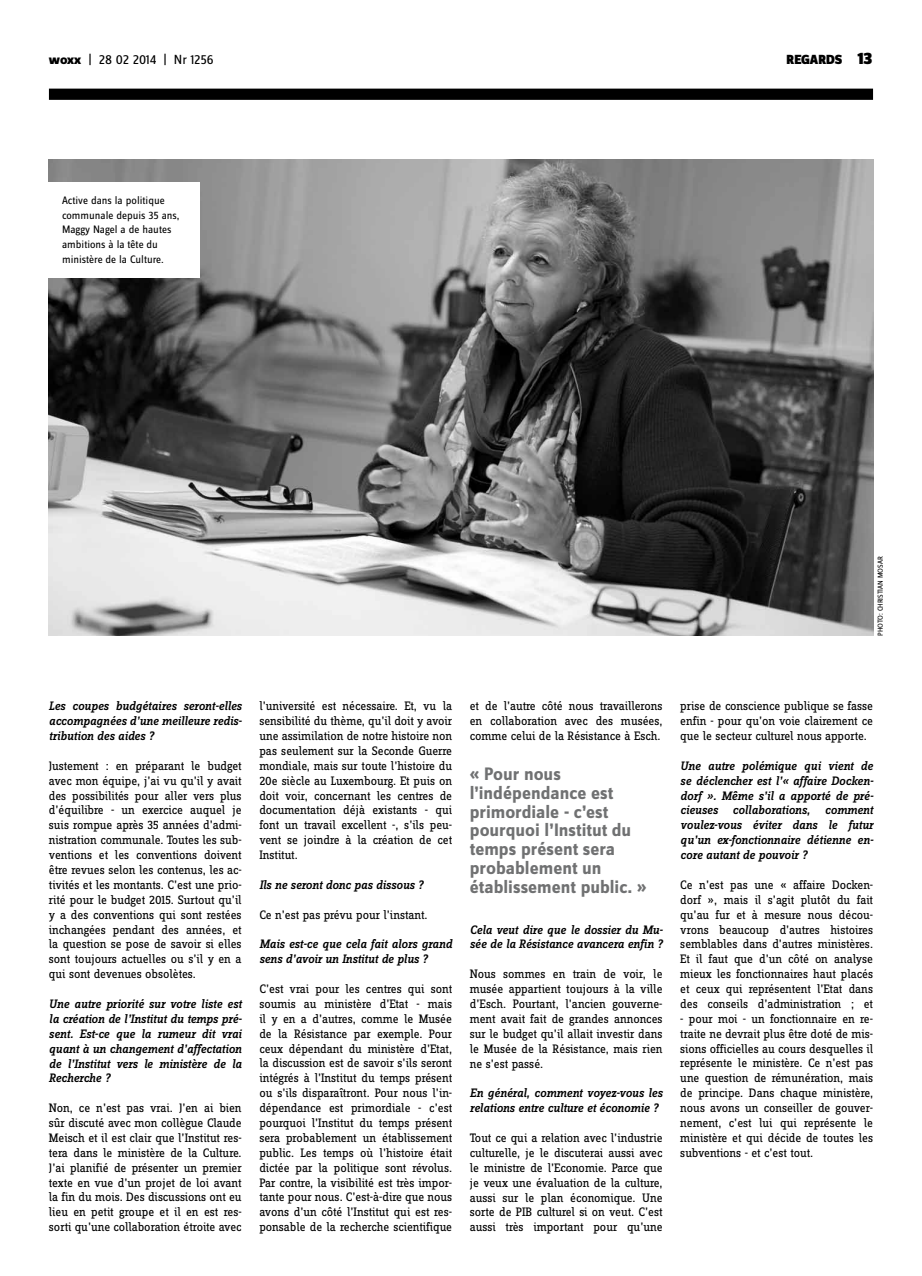
<style>
.page{position:relative;width:922px;height:1276px;background:#fff}
.page>*{position:absolute;margin:0;border:0;box-sizing:border-box;transform-origin:0 0}
.t1{font:700 18.75px/18.8px "Zine Sans Dis";color:#707172}
.t2{font:13.75px "Zine Sans Dis";letter-spacing:-.01em;color:#000}
.t3{font:900 13.75px "Zine Sans Dis";letter-spacing:-.01em;color:#000}
.t4{font:12.75px/14.9px "Zine Slab Dis";color:#000;text-align:justify}
.t5{font:italic 500 12.75px/14.9px "Zine Slab Dis";letter-spacing:-.005em;color:#000;text-align:justify}
.t6{font:11.25px/14.9px "Zine Sans Dis";color:#000}
.t7{font:7.5px "Zine Sans Dis";color:#000}
.s1{font-weight:800}
.s2{font-size:17.5px}
</style>
<div class="page">
<div style="left:49px;top:89px;width:823px;height:11px;background:#000"></div>
<img style="left:49px;top:159px;width:823px;height:477px">
<div style="left:48px;top:182px;width:152px;height:95px;background:#fff"></div>
<p class="t2" style="left:49px;top:53px;width:166px"><span class="s1">woxx</span> | 28 02 2014 | Nr 1256</p>
<p class="t3" style="left:786px;top:53px;width:87px">REGARDS <span class="s2">13</span></p>
<p class="t6" style="left:62px;top:193px;width:119px">Active dans la politique communale depuis 35 ans,<br>Maggy Nagel a de hautes ambitions à la tête du ministère de la Culture.</p>
<p class="t7" style="left:876px;top:636px;width:81px;rotate:-90deg">PHOTO: CHRISTIAN MOSAR</p>
<p class="t5" style="left:49px;top:699px;width:194px">Les coupes budgétaires seront-elles accompagnées d’une meilleure redis&shy;tribution des aides ?</p>
<p class="t4" style="left:49px;top:759px;width:194px">Justement : en préparant le budget avec mon équipe, j’ai vu qu’il y avait des possibilités pour aller vers plus d’équilibre - un exercice auquel je suis rompue après 35 années d’admi&shy;nistration communale. Toutes les sub&shy;ventions et les conventions doivent être revues selon les contenus, les ac&shy;tivités et les montants. C’est une prio&shy;rité pour le budget 2015. Surtout qu’il y a des conventions qui sont restées inchangées pendant des années, et la question se pose de savoir si elles sont toujours actuelles ou s’il y en a qui sont devenues obsolètes.</p>
<p class="t5" style="left:49px;top:996px;width:194px">Une autre priorité sur votre liste est la création de l’Institut du temps pré&shy;sent. Est-ce que la rumeur dit vrai quant à un changement d’affectation de l’Institut vers le ministère de la Recherche ?</p>
<p class="t4" style="left:49px;top:1101px;width:194px">Non, ce n’est pas vrai. J’en ai bien sûr discuté avec mon collègue Claude Meisch et il est clair que l’Institut res&shy;tera dans le ministère de la Culture.<br>J’ai planifié de présenter un premier texte en vue d’un projet de loi avant la fin du mois. Des discussions ont eu lieu en petit groupe et il en est res&shy;sorti qu’une collaboration étroite avec</p>
<p class="t4" style="left:259px;top:699px;width:194px">l’université est nécessaire. Et, vu la sensibilité du thème, qu’il doit y avoir une assimilation de notre histoire non pas seulement sur la Seconde Guerre mondiale, mais sur toute l’histoire du 20e siècle au Luxembourg. Et puis on doit voir, concernant les centres de documentation déjà existants - qui font un travail excellent -, s’ils peu&shy;vent se joindre à la création de cet Institut.</p>
<p class="t5" style="left:259px;top:877px;width:165px">Ils ne seront donc pas dissous ?</p>
<p class="t4" style="left:259px;top:907px;width:170px">Ce n’est pas prévu pour l’instant.</p>
<p class="t5" style="left:259px;top:937px;width:194px">Mais est-ce que cela fait alors grand sens d’avoir un Institut de plus ?</p>
<p class="t4" style="left:259px;top:982px;width:194px">C’est vrai pour les centres qui sont soumis au ministère d’Etat - mais il y en a d’autres, comme le Musée de la Résistance par exemple. Pour ceux dépendant du ministère d’Etat, la discussion est de savoir s’ils seront intégrés à l’Institut du temps présent ou s’ils disparaîtront. Pour nous l’in&shy;dépendance est primordiale - c’est pourquoi l’Institut du temps présent sera probablement un établissement public. Les temps où l’histoire était dictée par la politique sont révolus.<br>Par contre, la visibilité est très impor&shy;tante pour nous. C’est-à-dire que nous avons d’un côté l’Institut qui est res&shy;ponsable de la recherche scientifique</p>
<p class="t4" style="left:469px;top:699px;width:194px">et de l’autre côté nous travaillerons en collaboration avec des musées, comme celui de la Résistance à Esch.</p>
<h1 class="t1" style="left:469px;top:765px;width:178px">« Pour nous l’indépendance est primordiale - c’est pourquoi l’Institut du temps présent sera probablement un établissement public. »</h1>
<p class="t5" style="left:469px;top:922px;width:194px">Cela veut dire que le dossier du Mu&shy;sée de la Résistance avancera enfin ?</p>
<p class="t4" style="left:469px;top:967px;width:194px">Nous sommes en train de voir, le musée appartient toujours à la ville d’Esch. Pourtant, l’ancien gouverne&shy;ment avait fait de grandes annonces sur le budget qu’il allait investir dans le Musée de la Résistance, mais rien ne s’est passé.</p>
<p class="t5" style="left:469px;top:1085px;width:194px">En général, comment voyez-vous les relations entre culture et économie ?</p>
<p class="t4" style="left:469px;top:1131px;width:194px">Tout ce qui a relation avec l’industrie culturelle, je le discuterai aussi avec le ministre de l’Economie. Parce que je veux une évaluation de la culture, aussi sur le plan économique. Une sorte de PIB culturel si on veut. C’est aussi très important pour qu’une</p>
<p class="t4" style="left:680px;top:699px;width:194px">prise de conscience publique se fasse enfin - pour qu’on voie clairement ce que le secteur culturel nous apporte.</p>
<p class="t5" style="left:680px;top:758px;width:194px">Une autre polémique qui vient de se déclencher est l’« affaire Docken&shy;dorf ». Même s’il a apporté de pré&shy;cieuses collaborations, comment voulez-vous éviter dans le futur qu’un ex-fonctionnaire détienne en&shy;core autant de pouvoir ?</p>
<p class="t4" style="left:680px;top:878px;width:194px">Ce n’est pas une « affaire Docken&shy;dorf », mais il s’agit plutôt du fait qu’au fur et à mesure nous décou&shy;vrons beaucoup d’autres histoires semblables dans d’autres ministères.<br>Et il faut que d’un côté on analyse mieux les fonctionnaires haut placés et ceux qui représentent l’Etat dans des conseils d’administration ; et</p>
<p class="t4" style="left:680px;top:1012px;width:194px">- pour moi - un fonctionnaire en re&shy;traite ne devrait plus être doté de mis&shy;sions officielles au cours desquelles il représente le ministère. Ce n’est pas une question de rémunération, mais de principe. Dans chaque ministère, nous avons un conseiller de gouver&shy;nement, c’est lui qui représente le ministère et qui décide de toutes les subventions - et c’est tout.</p>
</div>
